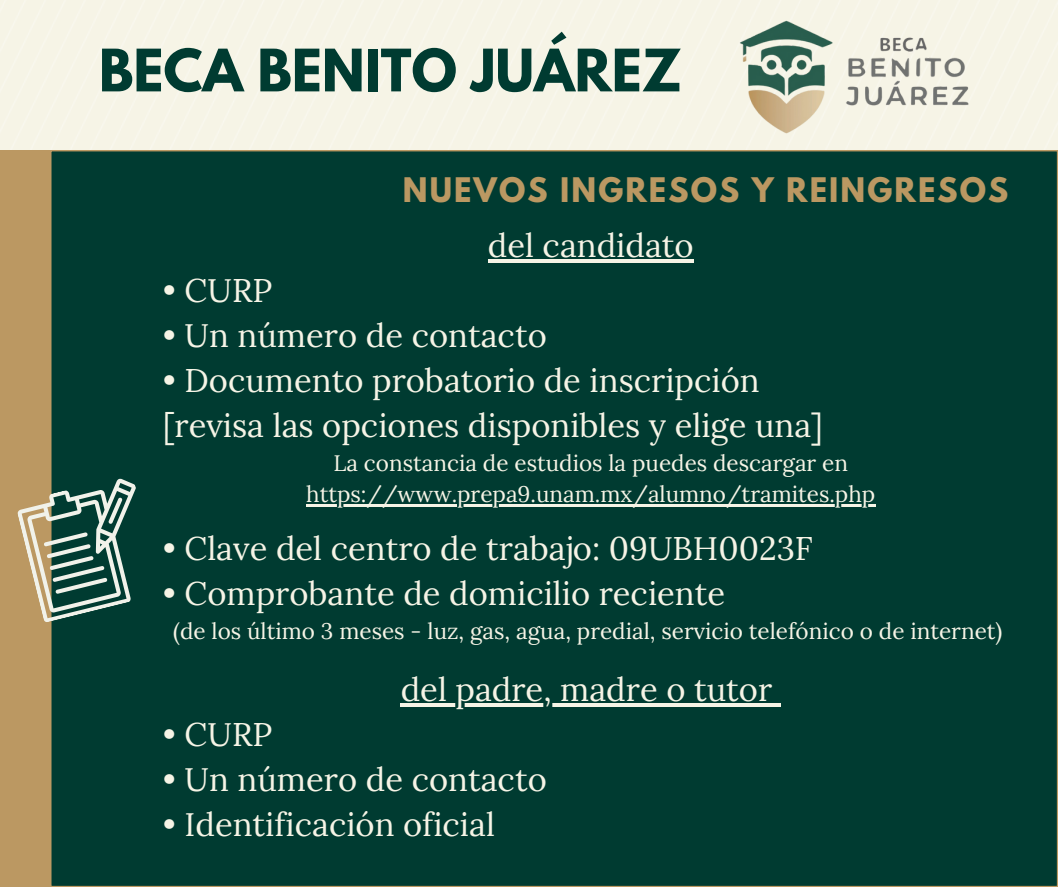
<style>
.page{position:relative;width:1058px;height:887px;background:#fff}
.page>*{position:absolute;margin:0;border:0;box-sizing:border-box;transform-origin:0 0}
.t1{font:700 51.75px "League Spartan";color:#003b31}
.t2{font:32.7px/45px "Lora";color:#f6f4e6}
.t3{font:700 30px "League Spartan";letter-spacing:.07em;color:#bb9862}
.t4{font:22.5px "Lora";color:#f6f4e6}
</style>
<div class="page">
<div style="left:0;top:0;width:1058px;height:886px;background:#f6f4e6"></div>
<img style="left:739px;top:19px;width:229px;height:117px">
<div style="left:51px;top:150px;width:1006px;height:736px;background:#003b31"></div>
<hr style="left:488px;top:259px;width:205px;height:3px;background:#f6f4e6">
<hr style="left:306px;top:504px;width:569px;height:2px;background:#f6f4e6">
<hr style="left:401px;top:703px;width:371px;height:3px;background:#f6f4e6">
<svg style="left:772px;top:703px;width:8px;height:3px"></svg>
<div style="left:0;top:150px;width:51px;height:736px;background:#bb9862"></div>
<svg style="left:17px;top:473px;width:145px;height:150px"></svg>
<h1 class="t1" style="left:99px;top:45px;width:584px">BECA BENITO JUÁREZ</h1>
<p class="t3" style="left:403px;top:175px;width:607px">NUEVOS INGRESOS Y REINGRESOS</p>
<p class="t2" style="left:488px;top:222px;width:207px">del candidato</p>
<p class="t2" style="left:163px;top:267px;width:111px">• CURP</p>
<p class="t2" style="left:163px;top:312px;width:385px">• Un número de contacto</p>
<p class="t2" style="left:163px;top:357px;width:661px">• Documento probatorio de inscripción [revisa las opciones disponibles y elige una]</p>
<p class="t4" style="left:333px;top:448px;width:516px">La constancia de estudios la puedes descargar en</p>
<p class="t4" style="left:306px;top:479px;width:570px">https://www.prepa9.unam.mx/alumno/tramites.php</p>
<p class="t2" style="left:163px;top:525px;width:651px">• Clave del centro de trabajo: 09UBH0023F</p>
<h2 class="t2" style="left:163px;top:570px;width:564px">• Comprobante de domicilio reciente</h2>
<p class="t4" style="left:173px;top:616px;width:830px">(de los último 3 meses - luz, gas, agua, predial, servicio telefónico o de internet)</p>
<p class="t2" style="left:401px;top:666px;width:373px">del padre, madre o tutor</p>
<p class="t2" style="left:163px;top:711px;width:111px">• CURP</p>
<p class="t2" style="left:163px;top:756px;width:385px">• Un número de contacto</p>
<p class="t2" style="left:163px;top:801px;width:333px">• Identificación oficial</p>
</div>
